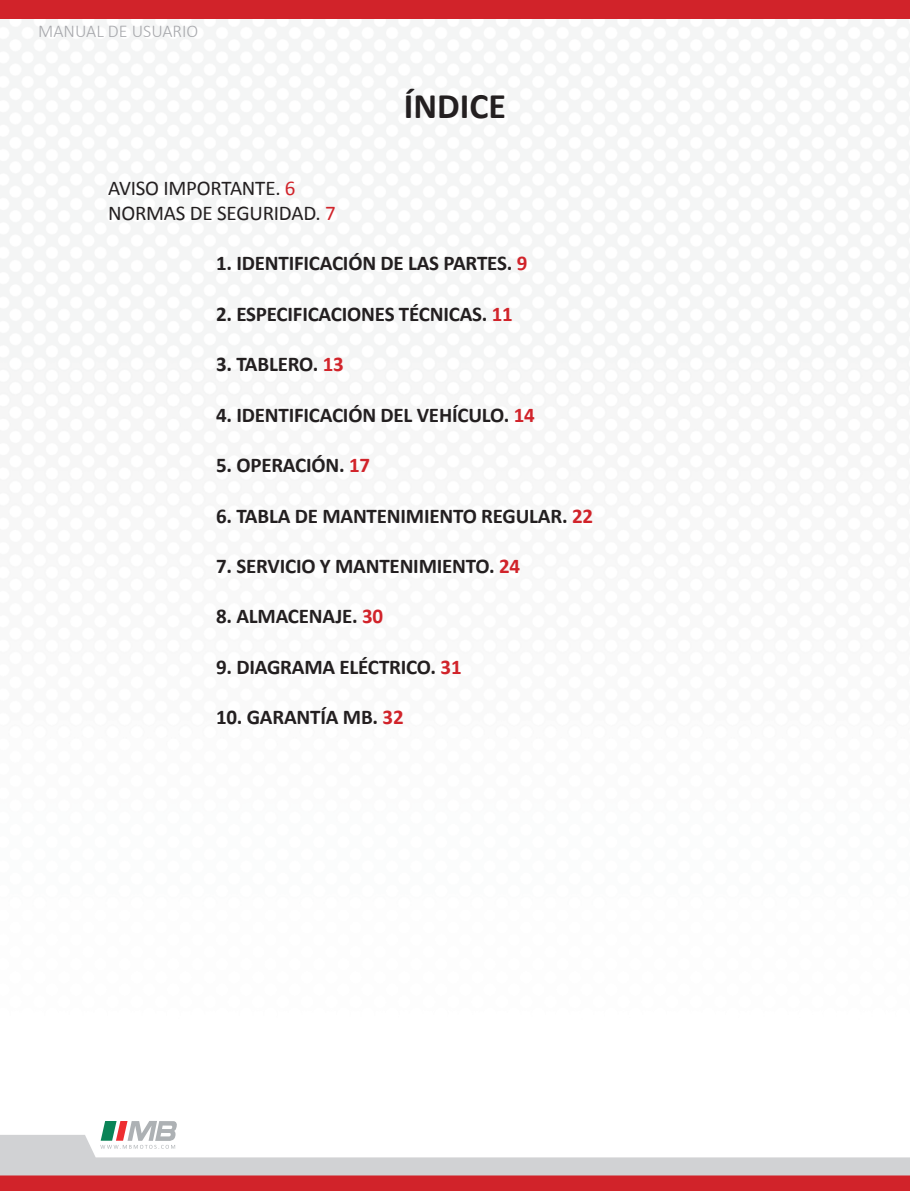
<style>
.page{position:relative;width:910px;height:1191px;background:#fff}
.page>*{position:absolute;margin:0;border:0;box-sizing:border-box;transform-origin:0 0}
.t1{font:700 36px "Calibri";color:#231f20}
.t2{font:700 21px "Calibri";letter-spacing:-.01em;color:#231f20}
.t3{font:21px/25.2px "Calibri";letter-spacing:-.01em;color:#231f20}
.t4{font:300 18px "Calibri";color:#a8a9ad}
.s1{color:#d1232a}
</style>
<div class="page">
<img style="left:0;top:18px;width:910px;height:419px">
<div style="left:0;top:0;width:910px;height:18px;background:#d1232a"></div>
<svg style="left:0;top:1121px;width:910px;height:70px"></svg>
<p class="t4" style="left:38px;top:20px;width:162px">MANUAL DE USUARIO</p>
<h1 class="t1" style="left:404px;top:80px;width:104px">ÍNDICE</h1>
<p class="t3" style="left:108px;top:174px;width:229px">AVISO IMPORTANTE. <span class="s1">6<br></span>NORMAS DE SEGURIDAD. <span class="s1">7</span></p>
<p class="t2" style="left:216px;top:249px;width:313px">1. IDENTIFICACIÓN DE LAS PARTES. <span class="s1">9</span></p>
<p class="t2" style="left:216px;top:299px;width:298px">2. ESPECIFICACIONES TÉCNICAS. <span class="s1">11</span></p>
<p class="t2" style="left:216px;top:349px;width:129px">3. TABLERO. <span class="s1">13</span></p>
<p class="t2" style="left:216px;top:400px;width:320px">4. IDENTIFICACIÓN DEL VEHÍCULO. <span class="s1">14</span></p>
<p class="t2" style="left:216px;top:450px;width:156px">5. OPERACIÓN. <span class="s1">17</span></p>
<p class="t2" style="left:216px;top:501px;width:379px">6. TABLA DE MANTENIMIENTO REGULAR. <span class="s1">22</span></p>
<p class="t2" style="left:216px;top:551px;width:306px">7. SERVICIO Y MANTENIMIENTO. <span class="s1">24</span></p>
<p class="t2" style="left:216px;top:601px;width:169px">8. ALMACENAJE. <span class="s1">30</span></p>
<p class="t2" style="left:216px;top:652px;width:247px">9. DIAGRAMA ELÉCTRICO. <span class="s1">31</span></p>
<p class="t2" style="left:216px;top:702px;width:189px">10. GARANTÍA MB. <span class="s1">32</span></p>
</div>
